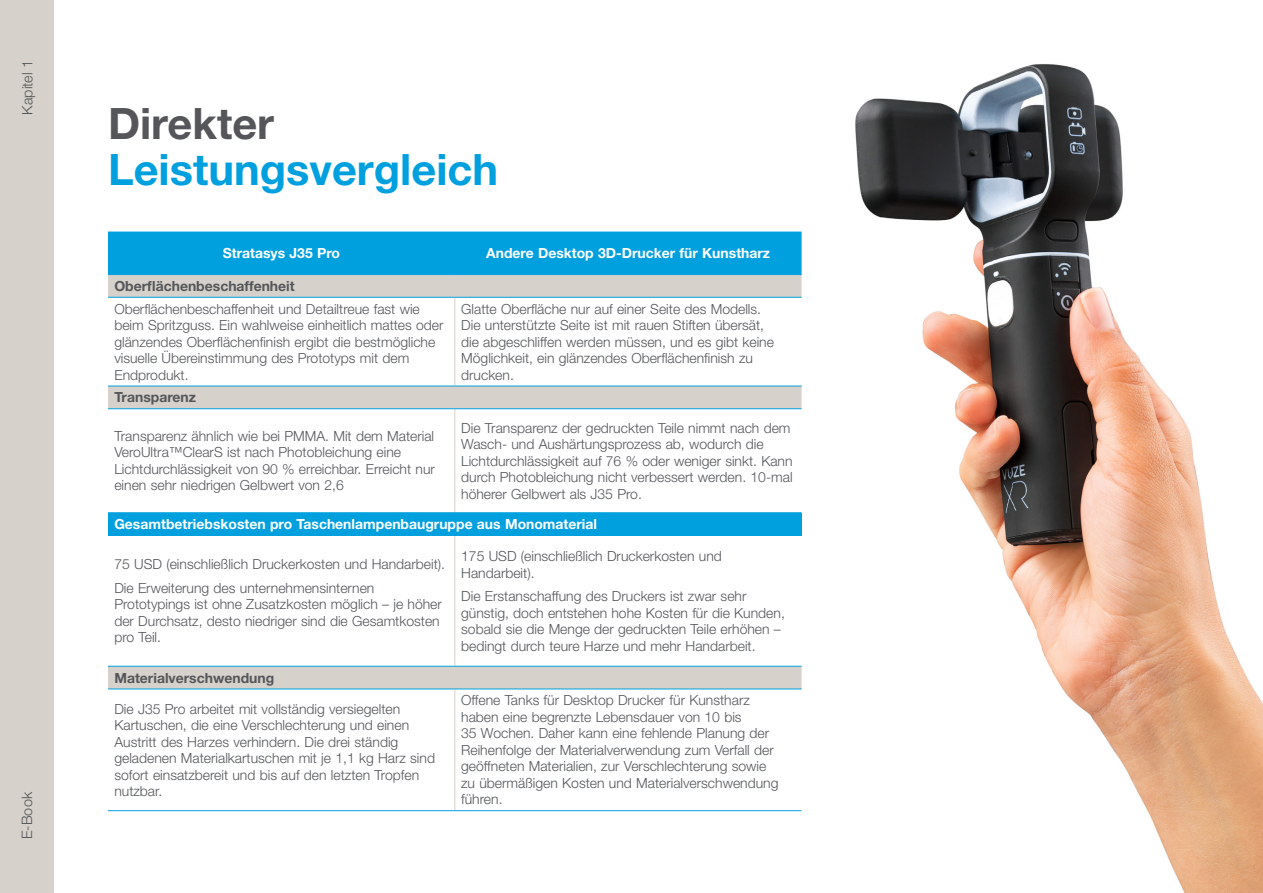
<style>
.page{position:relative;width:1263px;height:893px;background:#fff}
.page>*{position:absolute;margin:0;border:0;box-sizing:border-box;transform-origin:0 0}
.t1{font:700 43.35px "Helvetica Neue LT Std";color:#00a0df}
.t2{font:700 43.35px "Helvetica Neue LT Std";color:#54565a}
.t3{font:300 14.4px "Helvetica Neue LT Std";letter-spacing:.01em;color:#54565a}
.t4{font:300 13.95px/16.5px "Helvetica Neue LT Std";color:#54565a}
.t5{font:700 13.95px "Helvetica Neue LT Std";color:#fff}
.t6{font:700 13.95px "Helvetica Neue LT Std";color:#54565a}
</style>
<div class="page">
<div style="left:0;top:0;width:54px;height:893px;background:#d6d1ca"></div>
<img style="left:855px;top:64px;width:408px;height:829px">
<div style="left:108px;top:232px;width:694px;height:42px;background:#00a0df"></div>
<svg style="left:108px;top:275px;width:694px;height:22px;background:#d3d0ca"></svg>
<svg style="left:108px;top:298px;width:694px;height:512px"></svg>
<div style="left:108px;top:513px;width:694px;height:22px;background:#00a0df"></div>
<hr style="left:454px;top:298px;width:1px;height:88px;background:#d6d1ca">
<svg style="left:454px;top:387px;width:1px;height:21px"></svg>
<hr style="left:454px;top:409px;width:1px;height:103px;background:#d6d1ca">
<hr style="left:454px;top:536px;width:1px;height:130px;background:#d6d1ca">
<svg style="left:454px;top:667px;width:1px;height:22px"></svg>
<hr style="left:454px;top:689px;width:1px;height:121px;background:#d6d1ca">
<hr style="left:108px;top:274px;width:347px;height:1px;background:#00a0df">
<hr style="left:455px;top:274px;width:347px;height:1px;background:#00a0df">
<hr style="left:108px;top:297px;width:347px;height:1px;background:#00a0df">
<hr style="left:455px;top:297px;width:347px;height:1px;background:#00a0df">
<hr style="left:108px;top:386px;width:347px;height:1px;background:#00a0df">
<hr style="left:455px;top:386px;width:347px;height:1px;background:#00a0df">
<hr style="left:108px;top:408px;width:347px;height:1px;background:#00a0df">
<hr style="left:455px;top:408px;width:347px;height:1px;background:#00a0df">
<hr style="left:108px;top:512px;width:347px;height:1px;background:#00a0df">
<hr style="left:455px;top:512px;width:347px;height:1px;background:#00a0df">
<hr style="left:108px;top:535px;width:347px;height:1px;background:#00a0df">
<hr style="left:455px;top:535px;width:347px;height:1px;background:#00a0df">
<hr style="left:108px;top:666px;width:347px;height:1px;background:#00a0df">
<hr style="left:455px;top:666px;width:347px;height:1px;background:#00a0df">
<hr style="left:108px;top:689px;width:347px;height:1px;background:#00a0df">
<hr style="left:455px;top:689px;width:347px;height:1px;background:#00a0df">
<hr style="left:108px;top:810px;width:347px;height:1px;background:#00a0df">
<hr style="left:455px;top:810px;width:347px;height:1px;background:#00a0df">
<p class="t3" style="left:19px;top:115px;width:57px;rotate:-90deg">Kapitel 1</p>
<p class="t3" style="left:18px;top:839px;width:49px;rotate:-90deg">E-Book</p>
<h1 class="t2" style="left:108px;top:97px;width:168px">Direkter</h1>
<h1 class="t1" style="left:108px;top:143px;width:392px">Leistungsvergleich</h1>
<p class="t5" style="left:223px;top:244px;width:119px">Stratasys J35 Pro</p>
<p class="t5" style="left:486px;top:244px;width:285px">Andere Desktop 3D-Drucker für Kunstharz</p>
<p class="t6" style="left:114px;top:277px;width:182px">Oberflächenbeschaffenheit</p>
<p class="t4" style="left:114px;top:300px;width:331px">Oberflächenbeschaffenheit und Detailtreue fast wie beim Spritzguss. Ein wahlweise einheitlich mattes oder glänzendes Oberflächenfinish ergibt die bestmögliche visuelle Übereinstimmung des Prototyps mit dem Endprodukt.</p>
<p class="t4" style="left:461px;top:300px;width:314px">Glatte Oberfläche nur auf einer Seite des Modells.<br>Die unterstützte Seite ist mit rauen Stiften übersät, die abgeschliffen werden müssen, und es gibt keine Möglichkeit, ein glänzendes Oberflächenfinish zu drucken.</p>
<p class="t6" style="left:114px;top:389px;width:83px">Transparenz</p>
<p class="t4" style="left:114px;top:427px;width:322px">Transparenz ähnlich wie bei PMMA. Mit dem Material VeroUltra™ClearS ist nach Photobleichung eine Lichtdurchlässigkeit von 90 % erreichbar. Erreicht nur einen sehr niedrigen Gelbwert von 2,6</p>
<p class="t4" style="left:461px;top:419px;width:333px">Die Transparenz der gedruckten Teile nimmt nach dem Wasch- und Aushärtungsprozess ab, wodurch die Lichtdurchlässigkeit auf 76 % oder weniger sinkt. Kann durch Photobleichung nicht verbessert werden. 10-mal höherer Gelbwert als J35 Pro.</p>
<p class="t5" style="left:114px;top:515px;width:484px">Gesamtbetriebskosten pro Taschenlampenbaugruppe aus Monomaterial</p>
<p class="t4" style="left:114px;top:553px;width:332px;line-height:23.2px">75 USD (einschließlich Druckerkosten und Handarbeit).<br>Die Erweiterung des unternehmensinternen</p>
<p class="t4" style="left:114px;top:596px;width:329px">Prototypings ist ohne Zusatzkosten möglich – je höher der Durchsatz, desto niedriger sind die Gesamtkosten pro Teil.</p>
<p class="t4" style="left:461px;top:548px;width:262px">175 USD (einschließlich Druckerkosten und<br>Handarbeit).</p>
<p class="t4" style="left:461px;top:587px;width:325px">Die Erstanschaffung des Druckers ist zwar sehr günstig, doch entstehen hohe Kosten für die Kunden, sobald sie die Menge der gedruckten Teile erhöhen – bedingt durch teure Harze und mehr Handarbeit.</p>
<p class="t6" style="left:114px;top:669px;width:161px">Materialverschwendung</p>
<p class="t4" style="left:114px;top:700px;width:322px">Die J35 Pro arbeitet mit vollständig versiegelten Kartuschen, die eine Verschlechterung und einen Austritt des Harzes verhindern. Die drei ständig geladenen Materialkartuschen mit je 1,1 kg Harz sind sofort einsatzbereit und bis auf den letzten Tropfen nutzbar.</p>
<p class="t4" style="left:461px;top:692px;width:319px">Offene Tanks für Desktop Drucker für Kunstharz haben eine begrenzte Lebensdauer von 10 bis<br>35 Wochen. Daher kann eine fehlende Planung der Reihenfolge der Materialverwendung zum Verfall der geöffneten Materialien, zur Verschlechterung sowie zu übermäßigen Kosten und Materialverschwendung führen.</p>
</div>
